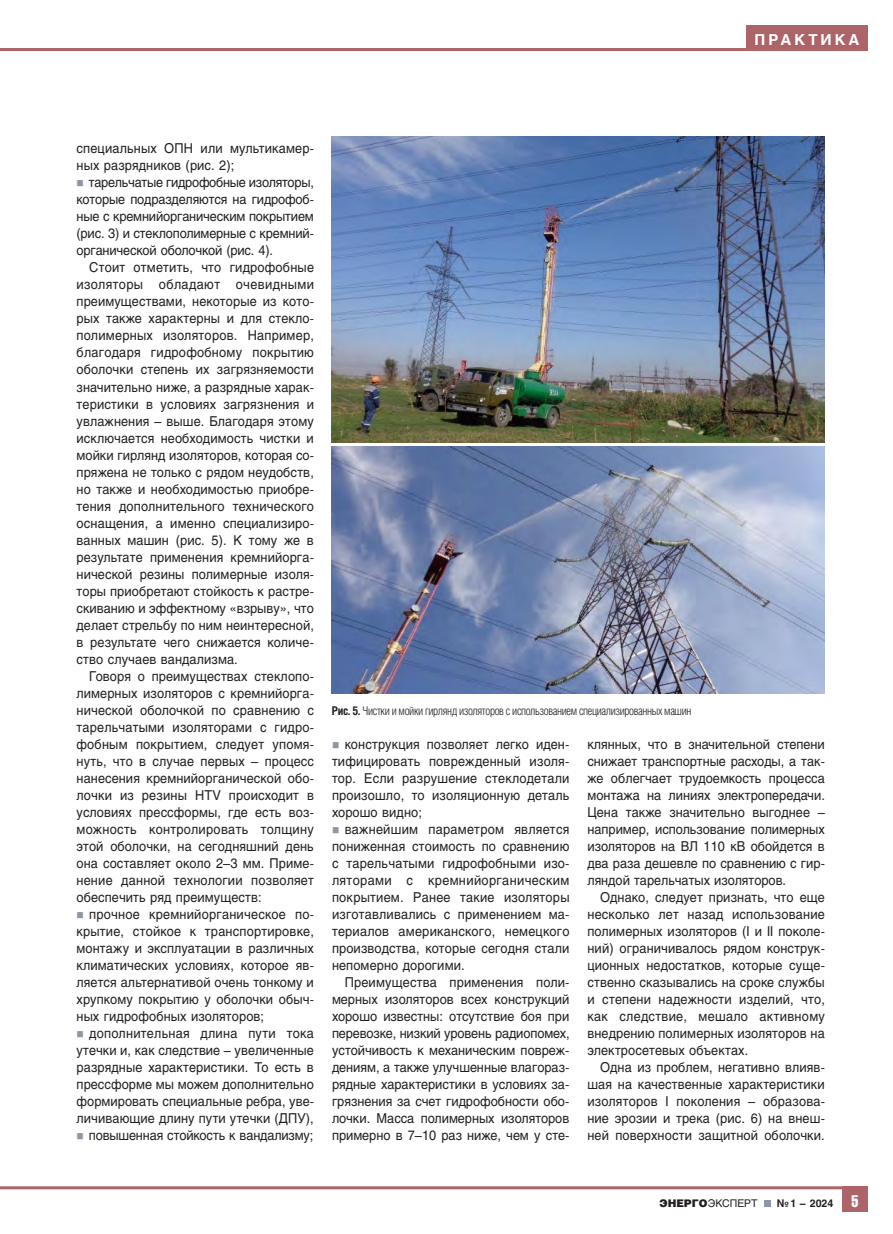
<style>
.page{position:relative;width:893px;height:1234px;background:#fff}
.page>*{position:absolute;margin:0;border:0;box-sizing:border-box;transform-origin:0 0}
.t1{font:16.5px "Helios Compressed";color:#fff;scale:.9 1}
.t2{font:700 15px "Helios";letter-spacing:.2em;color:#fff}
._00_TEXT{font:13.5px/17px "Helios C";letter-spacing:.01em;color:#231f20;text-align:justify;scale:.94 1}
._00_TEXT-2{font:13.5px "Helios C";letter-spacing:-.01em;color:#231f20;scale:.94 1}
._00_PICT{font:300 12px "Helios Cond";letter-spacing:-.03em;color:#231f20}
.t3{font:10.5px "Helios C";color:#231f20}
.t4{font:700 10.5px "Helios C";color:#231f20}
.s1{font-family:"Helios Cond C";font-weight:700}
.s2{font-family:"Helios Black C"}
</style>
<div class="page">
<div style="left:746px;top:26px;width:121px;height:25px;background:#ac6468"></div>
<div style="left:842px;top:1185px;width:25px;height:26px;background:#ac6468"></div>
<hr style="left:0;top:48px;width:867px;height:3px;background:#ac6468">
<hr style="left:0;top:1185px;width:865px;height:3px;background:#ac6468">
<svg style="left:764px;top:1200px;width:6px;height:6px"></svg>
<img style="left:332px;top:446px;width:493px;height:247px">
<img style="left:332px;top:136px;width:493px;height:306px">
<p class="t2" style="left:754px;top:31px;width:107px">ПРАКТИКА</p>
<p class="_00_TEXT" style="left:77px;top:140px;width:254px">специальных ОПН или мультикамер&shy;ных разрядников (рис. 2);</p>
<p class="_00_TEXT" style="left:77px;top:174px;width:254px;text-indent:12px">тарельчатые гидрофобные изоляторы, которые подразделяются на гидрофоб&shy;ные с кремнийорганическим покрытием (рис. 3) и стеклополимерные с кремний&shy;органической оболочкой (рис. 4).</p>
<p class="_00_TEXT" style="left:77px;top:259px;width:254px;text-indent:13px">Стоит отметить, что гидрофобные изоляторы обладают очевидными преимуществами, некоторые из кото&shy;рых также характерны и для стекло&shy;полимерных изоляторов. Например, благодаря гидрофобному покрытию оболочки степень их загрязняемости значительно ниже, а разрядные харак&shy;теристики в условиях загрязнения и увлажнения – выше. Благодаря этому исключается необходимость чистки и мойки гирлянд изоляторов, которая со&shy;пряжена не только с рядом неудобств, но также и необходимостью приобре&shy;тения дополнительного технического оснащения, а именно специализиро&shy;ванных машин (рис. 5). К тому же в результате применения кремнийорга&shy;нической резины полимерные изоля&shy;торы приобретают стойкость к растре&shy;скиванию и эффектному «взрыву», что делает стрельбу по ним неинтересной, в результате чего снижается количе&shy;ство случаев вандализма.</p>
<p class="_00_TEXT" style="left:77px;top:667px;width:254px;text-indent:13px">Говоря о преимуществах стеклопо&shy;лимерных изоляторов с кремнийорга&shy;нической оболочкой по сравнению с тарельчатыми изоляторами с гидро&shy;фобным покрытием, следует упомя&shy;нуть, что в случае первых – процесс нанесения кремнийорганической обо&shy;лочки из резины HTV происходит в условиях прессформы, где есть воз&shy;можность контролировать толщину этой оболочки, на сегодняшний день она составляет около 2–3 мм. Приме&shy;нение данной технологии позволяет обеспечить ряд преимуществ:</p>
<p class="_00_TEXT" style="left:77px;top:905px;width:254px;text-indent:13px">прочное кремнийорганическое по&shy;крытие, стойкое к транспортировке, монтажу и эксплуатации в различных климатических условиях, которое яв&shy;ляется альтернативой очень тонкому и хрупкому покрытию у оболочки обыч&shy;ных гидрофобных изоляторов;</p>
<p class="_00_TEXT" style="left:77px;top:1024px;width:254px;text-indent:13px">дополнительная длина пути тока утечки и, как следствие – увеличенные разрядные характеристики. То есть в прессформе мы можем дополнительно формировать специальные ребра, уве&shy;личивающие длину пути утечки (ДПУ),</p>
<p class="_00_TEXT-2" style="left:89px;top:1127px;width:240px">повышенная стойкость к вандализму;</p>
<p class="_00_PICT" style="left:332px;top:703px;width:361px"><span class="s1">Рис. 5.</span> Чистки и мойки гирлянд изоляторов с использованием специализированных машин</p>
<p class="_00_TEXT" style="left:332px;top:735px;width:254px;text-indent:13px">конструкция позволяет легко иден&shy;тифицировать поврежденный изоля&shy;тор. Если разрушение стеклодетали произошло, то изоляционную деталь хорошо видно;</p>
<p class="_00_TEXT" style="left:332px;top:820px;width:254px;text-indent:13px">важнейшим параметром является пониженная стоимость по сравнению с тарельчатыми гидрофобными изо&shy;ляторами с кремнийорганическим покрытием. Ранее такие изоляторы изготавливались с применением ма&shy;териалов американского, немецкого производства, которые сегодня стали непомерно дорогими.</p>
<p class="_00_TEXT" style="left:332px;top:973px;width:254px;text-indent:13px">Преимущества применения поли&shy;мерных изоляторов всех конструкций хорошо известны: отсутствие боя при перевозке, низкий уровень радиопомех, устойчивость к механическим повреж&shy;дениям, а также улучшенные влагораз&shy;рядные характеристики в условиях за&shy;грязнения за счет гидрофобности обо&shy;лочки. Масса полимерных изоляторов примерно в 7–10 раз ниже, чем у сте-</p>
<p class="_00_TEXT" style="left:587px;top:735px;width:254px">клянных, что в значительной степени снижает транспортные расходы, а так&shy;же облегчает трудоемкость процесса монтажа на линиях электропередачи.<br>Цена также значительно выгоднее – например, использование полимерных изоляторов на ВЛ 110 кВ обойдется в два раза дешевле по сравнению с гир&shy;ляндой тарельчатых изоляторов.</p>
<p class="_00_TEXT" style="left:587px;top:888px;width:254px;text-indent:13px">Однако, следует признать, что еще несколько лет назад использование полимерных изоляторов (I и II поколе&shy;ний) ограничивалось рядом конструк&shy;ционных недостатков, которые суще&shy;ственно сказывались на сроке службы и степени надежности изделий, что, как следствие, мешало активному внедрению полимерных изоляторов на электросетевых объектах.</p>
<p class="_00_TEXT" style="left:587px;top:1058px;width:254px;text-indent:13px">Одна из проблем, негативно влияв&shy;шая на качественные характеристики изоляторов I поколения – образова&shy;ние эрозии и трека (рис. 6) на внеш&shy;ней поверхности защитной оболочки.</p>
<p class="t3" style="left:659px;top:1196px;width:100px"><span class="s2">ЭНЕРГО</span>ЭКСПЕРТ</p>
<p class="t4" style="left:777px;top:1196px;width:58px">№ 1 – 2024</p>
<p class="t1" style="left:851px;top:1190px;width:9px">5</p>
</div>
